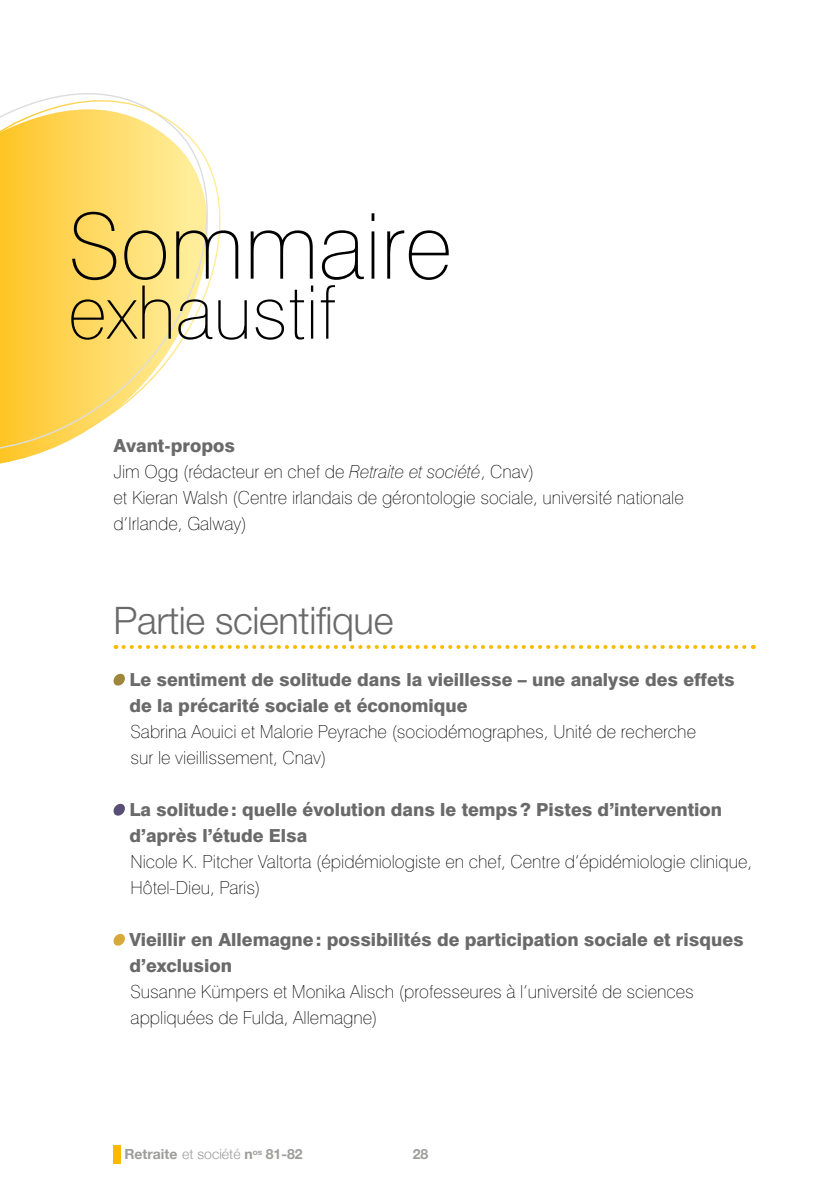
<style>
.page{position:relative;width:840px;height:1191px;background:#fff}
.page>*{position:absolute;margin:0;border:0;box-sizing:border-box;transform-origin:0 0}
.t1{font:100 91px "Swiss 721 BT";color:#000}
.t2{font:100 74px "Swiss 721 BT";color:#000}
.t3{font:300 38px "Helvetica Neue LT Std";letter-spacing:-.01em;color:#6b6a6b}
.t4{font:100 18px/26px "Swiss 721 BT";color:#000}
.t5{font:800 18px/26px "Swiss 721 BT";color:#6b6a6b}
.t6{font:700 14px "Helvetica Neue";color:#9d9d9c}
.s1{font-weight:800;color:#6b6a6b}
.s2{font-style:italic}
.s3{font-weight:300}
</style>
<div class="page">
<div style="left:113px;top:1145px;width:8px;height:18px;background:#fbba00"></div>
<svg style="left:0;top:93px;width:221px;height:367px"></svg>
<svg style="left:123px;top:645px;width:630px;height:4px"></svg>
<svg style="left:113px;top:673px;width:12px;height:13px"></svg>
<svg style="left:113px;top:803px;width:12px;height:13px"></svg>
<svg style="left:113px;top:933px;width:12px;height:13px"></svg>
<h1 class="t1" style="left:68px;top:191px;width:386px">Sommaire</h1>
<h2 class="t2" style="left:68px;top:267px;width:270px">exhaustif</h2>
<p class="t4" style="left:113px;top:432px;width:571px"><span class="s1">Avant-propos<br></span>Jim Ogg (rédacteur en chef de <span class="s2">Retraite et société</span>, Cnav)<br>et Kieran Walsh (Centre irlandais de gérontologie sociale, université nationale d’Irlande, Galway)</p>
<h3 class="t3" style="left:113px;top:597px;width:281px">Partie scientifique</h3>
<p class="t5" style="left:129px;top:666px;width:606px">Le sentiment de solitude dans la vieillesse – une analyse des effets de la précarité sociale et économique</p>
<p class="t4" style="left:130px;top:718px;width:566px">Sabrina Aouici et Malorie Peyrache (sociodémographes, Unité de recherche sur le vieillissement, Cnav)</p>
<p class="t5" style="left:129px;top:796px;width:594px">La solitude: quelle évolution dans le temps? Pistes d’intervention d’après l’étude Elsa</p>
<p class="t4" style="left:130px;top:848px;width:623px">Nicole K. Pitcher Valtorta (épidémiologiste en chef, Centre d’épidémiologie clinique,<br>Hôtel-Dieu, Paris)</p>
<p class="t5" style="left:129px;top:926px;width:615px">Vieillir en Allemagne: possibilités de participation sociale et risques d’exclusion</p>
<p class="t4" style="left:130px;top:978px;width:564px">Susanne Kümpers et Monika Alisch (professeures à l’université de sciences appliquées de Fulda, Allemagne)</p>
<p class="t6" style="left:124px;top:1143px;width:180px">Retraite <span class="s3">et société</span> n<sup>os</sup> 81-82</p>
<p class="t6" style="left:412px;top:1143px;width:17px">28</p>
</div>
